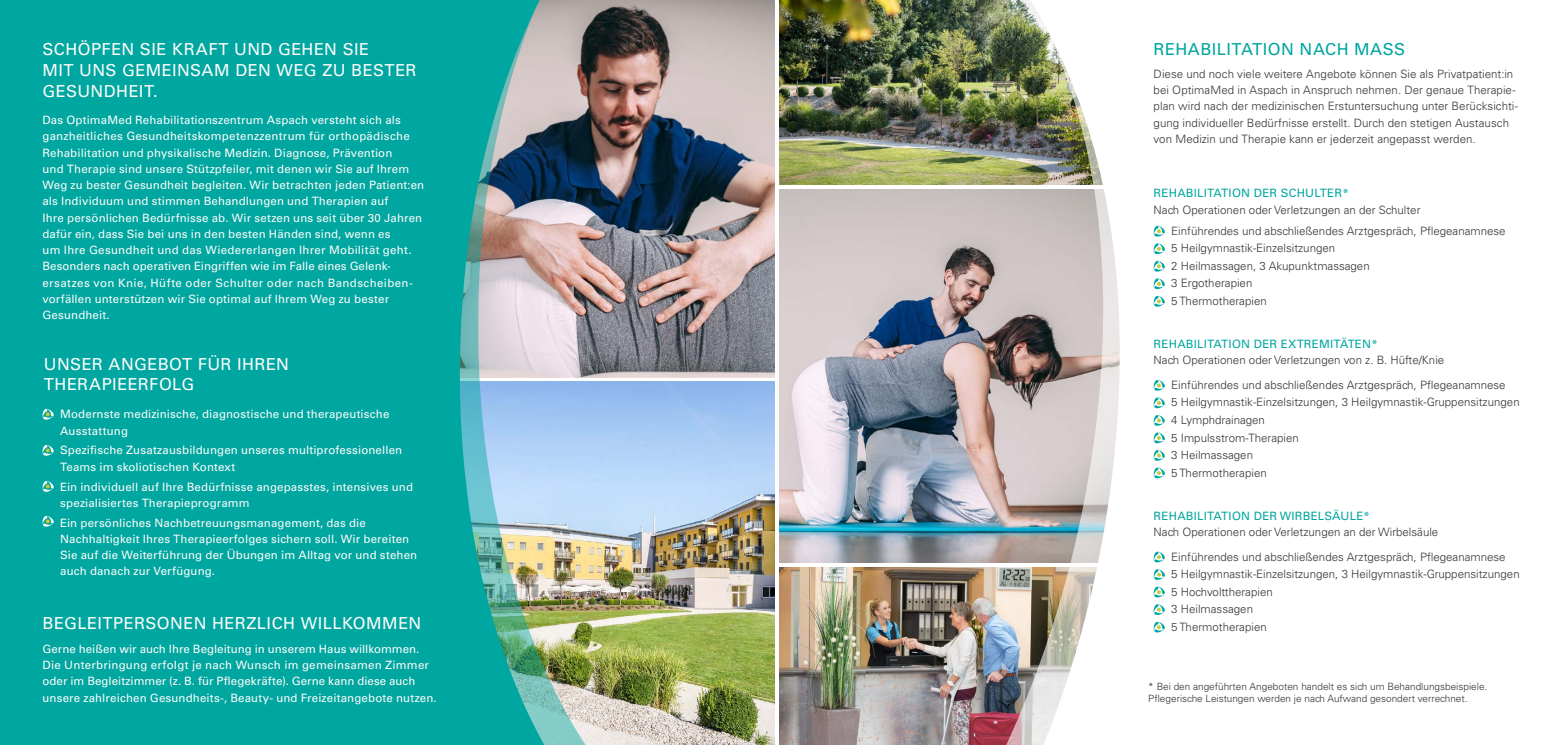
<style>
.page{position:relative;width:1563px;height:745px;background:#fff}
.page>*{position:absolute;margin:0;border:0;box-sizing:border-box;transform-origin:0 0}
.t1{font:16.5px/21.2px "Univers LT Std";letter-spacing:.025em;color:#fdfcfb}
.t2{font:16.5px "Univers LT Std";letter-spacing:.03em;color:#00a6a0}
.t3{font:11.5px/16.2px "Univers LT Std";letter-spacing:.01em;color:#fdfcfb}
.t4{font:300 11.5px/17.5px "Univers LT Std";color:#36312d}
.t5{font:11.5px "Univers LT Std";letter-spacing:.02em;color:#00a6a0}
.t6{font:300 10px/12.5px "Univers LT Std";color:#36312d}
</style>
<div class="page">
<img style="left:636px;top:0;width:139px;height:377px">
<img style="left:779px;top:0;width:183px;height:184px">
<img style="left:779px;top:189px;width:183px;height:373px">
<img style="left:636px;top:381px;width:139px;height:363px">
<img style="left:613px;top:0;width:23px;height:744px">
<svg style="left:0;top:0;width:613px;height:744px;fill:#00a6a0"></svg>
<img style="left:779px;top:567px;width:183px;height:177px">
<img style="left:962px;top:0;width:198px;height:744px">
<svg style="left:42px;top:408px;width:12px;height:11px"></svg>
<svg style="left:42px;top:444px;width:12px;height:11px"></svg>
<svg style="left:42px;top:480px;width:12px;height:11px"></svg>
<svg style="left:42px;top:515px;width:12px;height:11px"></svg>
<svg style="left:1152px;top:224px;width:13px;height:83px"></svg>
<svg style="left:1152px;top:378px;width:13px;height:100px"></svg>
<svg style="left:1152px;top:549px;width:13px;height:83px"></svg>
<h1 class="t1" style="left:42px;top:38px;width:376px">SCHÖPFEN SIE KRAFT UND GEHEN SIE<br>MIT UNS GEMEINSAM DEN WEG ZU BESTER<br>GESUNDHEIT.</h1>
<p class="t3" style="left:42px;top:112px;width:383px">Das OptimaMed Rehabilitationszentrum Aspach versteht sich als ganzheitliches Gesundheitskompetenzzentrum für orthopädische Rehabilitation und physikalische Medizin. Diagnose, Prävention<br>und Therapie sind unsere Stützpfeiler, mit denen wir Sie auf Ihrem Weg zu bester Gesundheit begleiten. Wir betrachten jeden Patient:en als Individuum und stimmen Behandlungen und Therapien auf<br>Ihre persönlichen Bedürfnisse ab. Wir setzen uns seit über 30 Jahren dafür ein, dass Sie bei uns in den besten Händen sind, wenn es<br>um Ihre Gesundheit und das Wiedererlangen Ihrer Mobilität geht.<br>Besonders nach operativen Eingriffen wie im Falle eines Gelenk&shy;ersatzes von Knie, Hüfte oder Schulter oder nach Bandscheiben&shy;vorfällen unterstützen wir Sie optimal auf Ihrem Weg zu bester Gesundheit.</p>
<h1 class="t1" style="left:44px;top:354px;width:247px;line-height:20px">UNSER ANGEBOT FÜR IHREN<br>THERAPIEERFOLG</h1>
<p class="t3" style="left:60px;top:406px;width:331px">Modernste medizinische, diagnostische und therapeutische<br>Ausstattung</p>
<p class="t3" style="left:60px;top:442px;width:344px">Spezifische Zusatzausbildungen unseres multiprofessionellen<br>Teams im skoliotischen Kontext</p>
<p class="t3" style="left:60px;top:478px;width:354px">Ein individuell auf Ihre Bedürfnisse angepasstes, intensives und spezialisiertes Therapieprogramm</p>
<p class="t3" style="left:60px;top:514px;width:359px">Ein persönliches Nachbetreuungsmanagement, das die Nachhaltigkeit Ihres Therapieerfolges sichern soll. Wir bereiten Sie auf die Weiterführung der Übungen im Alltag vor und stehen auch danach zur Verfügung.</p>
<h1 class="t1" style="left:42px;top:612px;width:380px">BEGLEITPERSONEN HERZLICH WILLKOMMEN</h1>
<p class="t3" style="left:42px;top:640px;width:396px">Gerne heißen wir auch Ihre Begleitung in unserem Haus willkommen.<br>Die Unterbringung erfolgt je nach Wunsch im gemeinsamen Zimmer oder im Begleitzimmer (z. B. für Pflegekräfte). Gerne kann diese auch unsere zahlreichen Gesundheits-, Beauty- und Freizeitangebote nutzen.</p>
<h1 class="t2" style="left:1153px;top:39px;width:253px">REHABILITATION NACH MASS</h1>
<p class="t4" style="left:1153px;top:66px;width:366px;line-height:16.2px">Diese und noch viele weitere Angebote können Sie als Privatpatient:in bei OptimaMed in Aspach in Anspruch nehmen. Der genaue Therapie&shy;plan wird nach der medizinischen Erstuntersuchung unter Berücksichti&shy;gung individueller Bedürfnisse erstellt. Durch den stetigen Austausch von Medizin und Therapie kann er jederzeit angepasst werden.</p>
<p class="t5" style="left:1153px;top:186px;width:197px">REHABILITATION DER SCHULTER*</p>
<p class="t4" style="left:1171px;top:199px;width:336px;line-height:21px;text-indent:-18px">Nach Operationen oder Verletzungen an der Schulter<br>Einführendes und abschließendes Arztgespräch, Pflegeanamnese</p>
<p class="t4" style="left:1171px;top:239px;width:200px">5 Heilgymnastik-Einzelsitzungen<br>2 Heilmassagen, 3 Akupunktmassagen<br>3 Ergotherapien<br>5 Thermotherapien</p>
<p class="t5" style="left:1153px;top:337px;width:226px">REHABILITATION DER EXTREMITÄTEN*</p>
<p class="t4" style="left:1171px;top:348px;width:336px;line-height:24.6px;text-indent:-18px">Nach Operationen oder Verletzungen von z. B. Hüfte/Knie<br>Einführendes und abschließendes Arztgespräch, Pflegeanamnese</p>
<p class="t4" style="left:1171px;top:393px;width:350px">5 Heilgymnastik-Einzelsitzungen, 3 Heilgymnastik-Gruppensitzungen<br>4 Lymphdrainagen<br>5 Impulsstrom-Therapien<br>3 Heilmassagen<br>5 Thermotherapien</p>
<p class="t5" style="left:1153px;top:508px;width:218px">REHABILITATION DER WIRBELSÄULE*</p>
<p class="t4" style="left:1171px;top:519px;width:336px;line-height:24.6px;text-indent:-18px">Nach Operationen oder Verletzungen an der Wirbelsäule<br>Einführendes und abschließendes Arztgespräch, Pflegeanamnese</p>
<p class="t4" style="left:1171px;top:565px;width:350px">5 Heilgymnastik-Einzelsitzungen, 3 Heilgymnastik-Gruppensitzungen<br>5 Hochvolttherapien<br>3 Heilmassagen<br>5 Thermotherapien</p>
<p class="t6" style="left:1148px;top:679px;width:341px">* Bei den angeführten Angeboten handelt es sich um Behandlungsbeispiele.<br>Pflegerische Leistungen werden je nach Aufwand gesondert verrechnet.</p>
</div>
